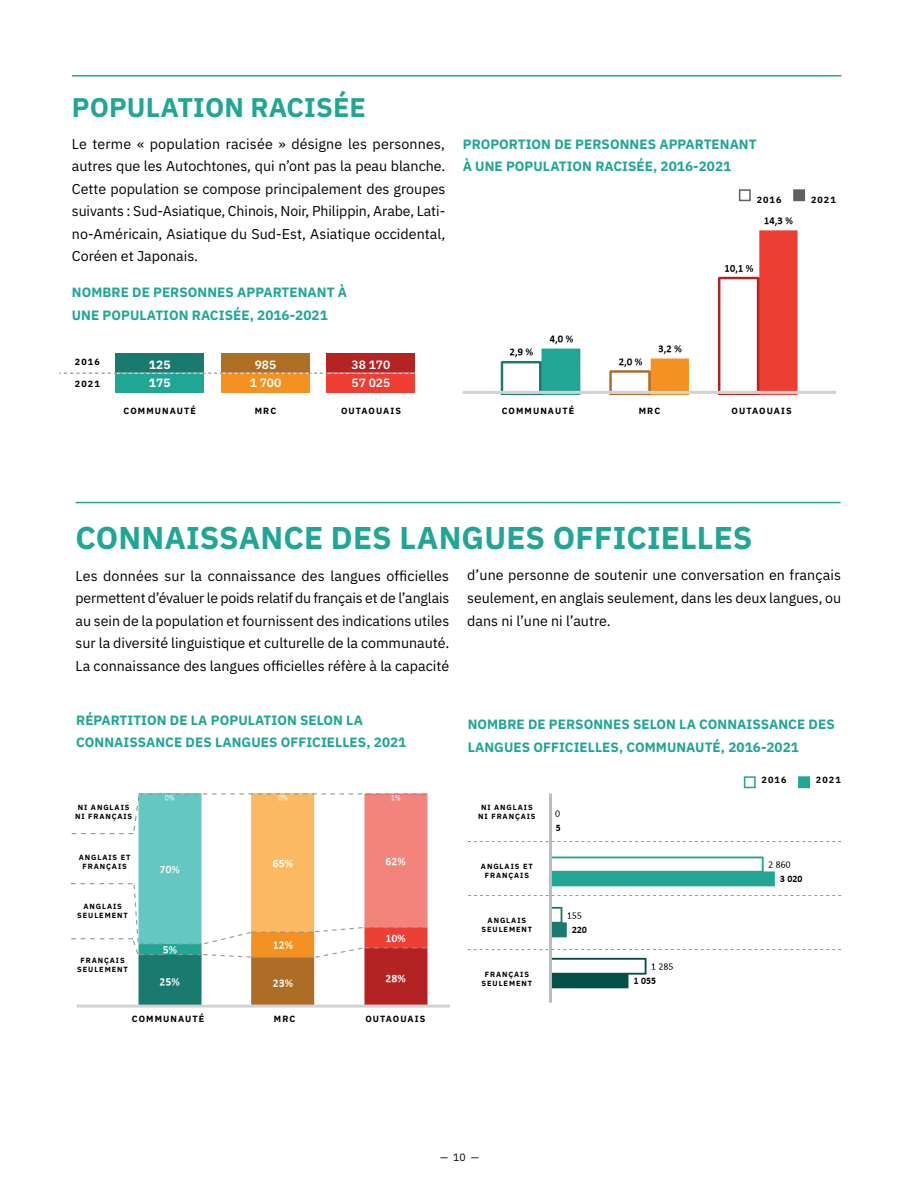
<style>
.page{position:relative;width:918px;height:1188px;background:#fff}
.page>*{position:absolute;margin:0;border:0;box-sizing:border-box;transform-origin:0 0}
.t1{font:700 31.5px "IBM Plex Sans";letter-spacing:.005em;color:#20a695}
.t2{font:700 27px "IBM Plex Sans";letter-spacing:.005em;color:#20a695}
.t3{font:14.25px/22.5px "IBM Plex Sans";color:#000001;text-align:justify}
.t4{font:700 13.5px/22.5px "IBM Plex Sans";letter-spacing:.005em;color:#20a695}
.t5{font:600 12px "IBM Plex Sans";color:#fff}
.t6{font:700 12px "IBM Plex Sans";color:#fff}
.t7{font:10.5px "IBM Plex Sans";color:#000001}
.t8{font:700 9px "IBM Plex Sans";letter-spacing:.12em;color:#000001}
.t9{font:700 7.5px/9px "IBM Plex Sans";letter-spacing:.12em;color:#000001;text-align:center}
</style>
<div class="page">
<div style="left:116px;top:354px;width:88px;height:19px;background:#1a7a6f"></div>
<div style="left:221px;top:354px;width:89px;height:19px;background:#ae6e26"></div>
<div style="left:327px;top:354px;width:88px;height:19px;background:#b52425"></div>
<div style="left:116px;top:373px;width:88px;height:20px;background:#20a695"></div>
<div style="left:221px;top:373px;width:89px;height:20px;background:#f39122"></div>
<div style="left:327px;top:373px;width:88px;height:20px;background:#ee3e33"></div>
<svg style="left:59px;top:373px;width:356px;height:1px"></svg>
<hr style="left:72px;top:75px;width:770px;height:1px;background:#20a695">
<hr style="left:76px;top:502px;width:765px;height:1px;background:#20a695">
<img style="left:500px;top:217px;width:298px;height:174px">
<div style="left:793px;top:189px;width:12px;height:12px;background:#5d6162;border:2px solid #5d6162"></div>
<div style="left:739px;top:189px;width:12px;height:12px;border:2px solid #5d6162"></div>
<hr style="left:463px;top:391px;width:373px;height:3px;background:#d1d2d4">
<img style="left:110px;top:793px;width:340px;height:212px">
<img style="left:549px;top:793px;width:293px;height:196px">
<hr style="left:549px;top:794px;width:3px;height:209px;background:#bcbdc0">
<svg style="left:468px;top:841px;width:373px;height:1px"></svg>
<svg style="left:468px;top:895px;width:373px;height:1px"></svg>
<svg style="left:468px;top:949px;width:373px;height:1px"></svg>
<div style="left:744px;top:776px;width:12px;height:12px;border:2px solid #20a695"></div>
<div style="left:798px;top:776px;width:12px;height:12px;background:#20a695;border:2px solid #20a695"></div>
<hr style="left:77px;top:1005px;width:373px;height:3px;background:#d1d2d4">
<svg style="left:72px;top:793px;width:354px;height:41px"></svg>
<svg style="left:178px;top:926px;width:249px;height:33px"></svg>
<svg style="left:71px;top:883px;width:92px;height:72px"></svg>
<h2 class="t2" style="left:72px;top:86px;width:296px">POPULATION RACISÉE</h2>
<p class="t3" style="left:72px;top:131px;width:375px">Le terme « population racisée » désigne les personnes, autres que les Autochtones, qui n’ont pas la peau blanche.<br>Cette population se compose principalement des groupes suivants : Sud-Asiatique, Chinois, Noir, Philippin, Arabe, Lati&shy;no-Américain, Asiatique du Sud-Est, Asiatique occidental, Coréen et Japonais.</p>
<p class="t4" style="left:463px;top:131px;width:295px">PROPORTION DE PERSONNES APPARTENANT<br>À UNE POPULATION RACISÉE, 2016-2021</p>
<p class="t4" style="left:72px;top:280px;width:277px">NOMBRE DE PERSONNES APPARTENANT À<br>UNE POPULATION RACISÉE, 2016-2021</p>
<p class="t8" style="left:757px;top:192px;width:26px">2016</p>
<p class="t8" style="left:811px;top:192px;width:26px">2021</p>
<p class="t8" style="left:75px;top:354px;width:26px">2016</p>
<p class="t6" style="left:149px;top:355px;width:23px">125</p>
<p class="t5" style="left:255px;top:355px;width:23px">985</p>
<p class="t5" style="left:352px;top:355px;width:40px">38 170</p>
<p class="t8" style="left:75px;top:377px;width:26px">2021</p>
<p class="t6" style="left:149px;top:373px;width:23px">175</p>
<p class="t5" style="left:250px;top:373px;width:33px">1 700</p>
<p class="t5" style="left:352px;top:373px;width:40px">57 025</p>
<p class="t8" style="left:124px;top:404px;width:74px">COMMUNAUTÉ</p>
<p class="t8" style="left:255px;top:404px;width:23px">MRC</p>
<p class="t8" style="left:341px;top:404px;width:61px">OUTAOUAIS</p>
<p class="t8" style="left:502px;top:404px;width:74px">COMMUNAUTÉ</p>
<p class="t8" style="left:639px;top:404px;width:23px">MRC</p>
<p class="t8" style="left:732px;top:404px;width:61px">OUTAOUAIS</p>
<h1 class="t1" style="left:76px;top:513px;width:678px">CONNAISSANCE DES LANGUES OFFICIELLES</h1>
<p class="t3" style="left:76px;top:563px;width:375px">Les données sur la connaissance des langues officielles permettent d’évaluer le poids relatif du français et de l’anglais au sein de la population et fournissent des indications utiles sur la diversité linguistique et culturelle de la communauté.<br>La connaissance des langues officielles réfère à la capacité</p>
<p class="t3" style="left:467px;top:563px;width:375px">d’une personne de soutenir une conversation en français seulement, en anglais seulement, dans les deux langues, ou dans ni l’une ni l’autre.</p>
<p class="t4" style="left:76px;top:707px;width:332px">RÉPARTITION DE LA POPULATION SELON LA<br>CONNAISSANCE DES LANGUES OFFICIELLES, 2021</p>
<p class="t9" style="left:75px;top:802px;width:59px">NI ANGLAIS<br>NI FRANÇAIS</p>
<p class="t9" style="left:79px;top:852px;width:53px">ANGLAIS ET<br>FRANÇAIS</p>
<p class="t9" style="left:77px;top:901px;width:52px">ANGLAIS<br>SEULEMENT</p>
<p class="t9" style="left:77px;top:955px;width:52px">FRANÇAIS<br>SEULEMENT</p>
<p class="t8" style="left:132px;top:1011px;width:74px">COMMUNAUTÉ</p>
<p class="t8" style="left:274px;top:1011px;width:23px">MRC</p>
<p class="t8" style="left:365px;top:1011px;width:61px">OUTAOUAIS</p>
<p class="t4" style="left:468px;top:712px;width:369px">NOMBRE DE PERSONNES SELON LA CONNAISSANCE DES<br>LANGUES OFFICIELLES, COMMUNAUTÉ, 2016-2021</p>
<p class="t9" style="left:478px;top:802px;width:59px">NI ANGLAIS<br>NI FRANÇAIS</p>
<p class="t9" style="left:481px;top:861px;width:53px">ANGLAIS ET<br>FRANÇAIS</p>
<p class="t9" style="left:482px;top:915px;width:52px">ANGLAIS<br>SEULEMENT</p>
<p class="t9" style="left:482px;top:969px;width:52px">FRANÇAIS<br>SEULEMENT</p>
<p class="t8" style="left:762px;top:773px;width:26px">2016</p>
<p class="t8" style="left:816px;top:773px;width:26px">2021</p>
<p class="t7" style="left:440px;top:1149px;width:40px">— 10 —</p>
</div>
